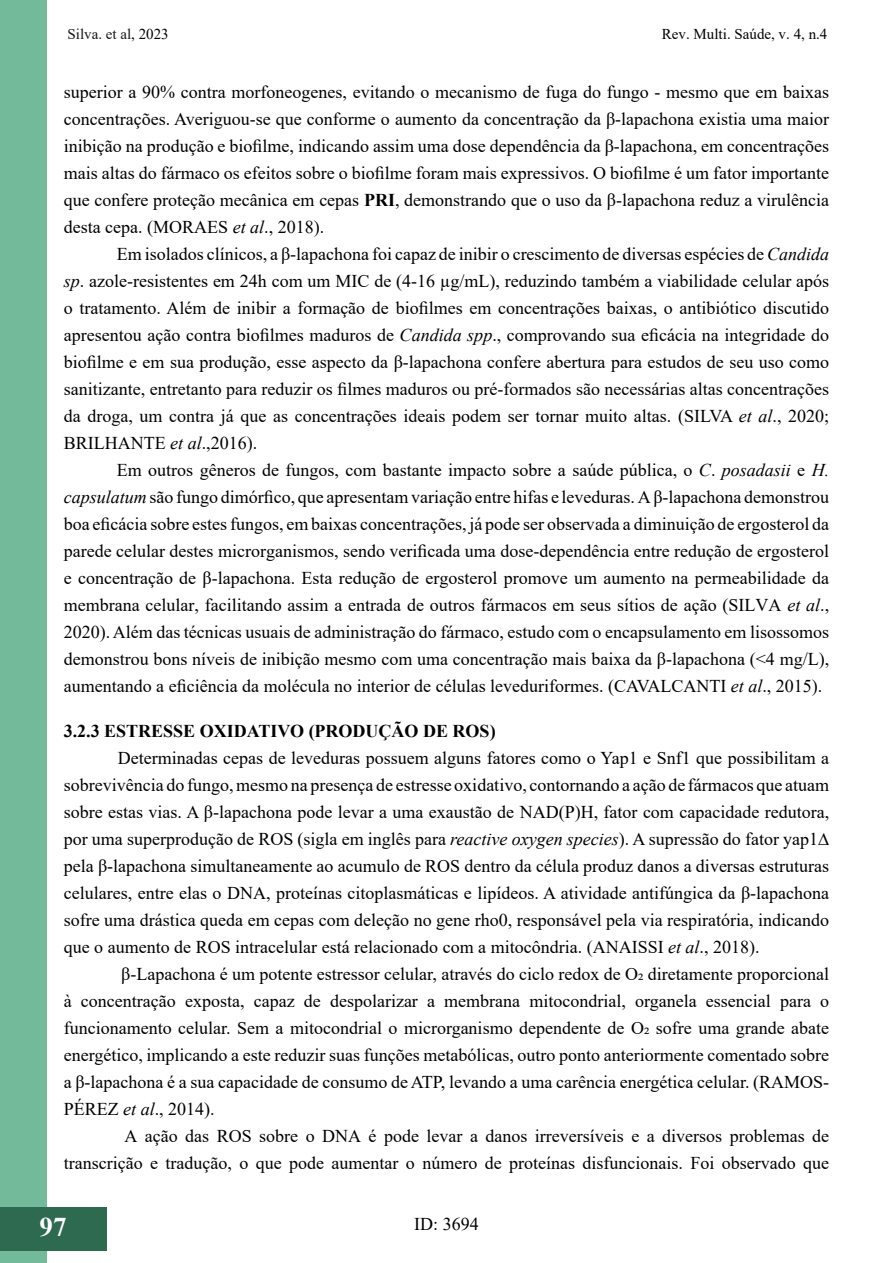
<style>
.page{position:relative;width:893px;height:1263px;background:#fff}
.page>*{position:absolute;margin:0;border:0;box-sizing:border-box;transform-origin:0 0}
.t1{font:700 27px "Times New Roman";color:#fff}
.t2{font:18px/27px "Times New Roman";color:#000;text-align:justify}
.t3{font:700 18px "Times New Roman";color:#000}
.t4{font:15px "Times New Roman";color:#000}
.t5{font:15px "Times New Roman";color:#181717}
.s1{color:#000}
.s2{font-weight:700}
.s3{font-style:italic}
</style>
<div class="page">
<div style="left:0;top:1px;width:47px;height:1262px;background:#73ba9b"></div>
<div style="left:0;top:1207px;width:106px;height:43px;background:#2d6a4f"></div>
<p class="t5" style="left:68px;top:24px;width:103px">Silva. et al<span class="s1">, 2023</span></p>
<p class="t4" style="left:662px;top:24px;width:167px">Rev. Multi. Saúde, v. 4, n.4</p>
<p class="t2" style="left:64px;top:77px;width:767px">superior a 90% contra morfoneogenes, evitando o mecanismo de fuga do fungo - mesmo que em baixas concentrações. Averiguou-se que conforme o aumento da concentração da β-lapachona existia uma maior inibição na produção e biofilme, indicando assim uma dose dependência da β-lapachona, em concentrações mais altas do fármaco os efeitos sobre o biofilme foram mais expressivos. O biofilme é um fator importante que confere proteção mecânica em cepas <span class="s2">PRI</span>, demonstrando que o uso da β-lapachona reduz a virulência desta cepa. (MORAES <span class="s3">et al</span>., 2018).</p>
<p class="t2" style="left:64px;top:239px;width:767px;text-indent:53px">Em isolados clínicos, a β-lapachona foi capaz de inibir o crescimento de diversas espécies de <span class="s3">Candida sp</span>. azole-resistentes em 24h com um MIC de (4-16 µg/mL), reduzindo também a viabilidade celular após o tratamento. Além de inibir a formação de biofilmes em concentrações baixas, o antibiótico discutido apresentou ação contra biofilmes maduros de <span class="s3">Candida spp</span>., comprovando sua eficácia na integridade do biofilme e em sua produção, esse aspecto da β-lapachona confere abertura para estudos de seu uso como sanitizante, entretanto para reduzir os filmes maduros ou pré-formados são necessárias altas concentrações da droga, um contra já que as concentrações ideais podem ser tornar muito altas. (SILVA <span class="s3">et al</span>., 2020; BRILHANTE <span class="s3">et al</span>.,2016).</p>
<p class="t2" style="left:64px;top:455px;width:767px;text-indent:53px">Em outros gêneros de fungos, com bastante impacto sobre a saúde pública, o <span class="s3">C</span>. <span class="s3">posadasii</span> e <span class="s3">H. capsulatum</span> são fungo dimórfico, que apresentam variação entre hifas e leveduras. A β-lapachona demonstrou boa eficácia sobre estes fungos, em baixas concentrações, já pode ser observada a diminuição de ergosterol da parede celular destes microrganismos, sendo verificada uma dose-dependência entre redução de ergosterol e concentração de β-lapachona. Esta redução de ergosterol promove um aumento na permeabilidade da membrana celular, facilitando assim a entrada de outros fármacos em seus sítios de ação (SILVA <span class="s3">et al</span>., 2020). Além das técnicas usuais de administração do fármaco, estudo com o encapsulamento em lisossomos demonstrou bons níveis de inibição mesmo com uma concentração mais baixa da β-lapachona (&lt;4 mg/L), aumentando a eficiência da molécula no interior de células leveduriformes. (CAVALCANTI <span class="s3">et al</span>., 2015).</p>
<p class="t3" style="left:64px;top:718px;width:433px">3.2.3 ESTRESSE OXIDATIVO (PRODUÇÃO DE ROS)</p>
<p class="t2" style="left:64px;top:743px;width:767px;text-indent:54px">Determinadas cepas de leveduras possuem alguns fatores como o Yap1 e Snf1 que possibilitam a sobrevivência do fungo, mesmo na presença de estresse oxidativo, contornando a ação de fármacos que atuam sobre estas vias. A β-lapachona pode levar a uma exaustão de NAD(P)H, fator com capacidade redutora, por uma superprodução de ROS (sigla em inglês para <span class="s3">reactive oxygen species</span>). A supressão do fator yap1∆ pela β-lapachona simultaneamente ao acumulo de ROS dentro da célula produz danos a diversas estruturas celulares, entre elas o DNA, proteínas citoplasmáticas e lipídeos. A atividade antifúngica da β-lapachona sofre uma drástica queda em cepas com deleção no gene rho0, responsável pela via respiratória, indicando que o aumento de ROS intracelular está relacionado com a mitocôndria. (ANAISSI <span class="s3">et al</span>., 2018).</p>
<p class="t2" style="left:64px;top:959px;width:767px;text-indent:57px">β-Lapachona é um potente estressor celular, através do ciclo redox de O₂ diretamente proporcional à concentração exposta, capaz de despolarizar a membrana mitocondrial, organela essencial para o funcionamento celular. Sem a mitocondrial o microrganismo dependente de O₂ sofre uma grande abate energético, implicando a este reduzir suas funções metabólicas, outro ponto anteriormente comentado sobre a β-lapachona é a sua capacidade de consumo de ATP, levando a uma carência energética celular. (RAMOS-PÉREZ <span class="s3">et al</span>., 2014).</p>
<p class="t2" style="left:64px;top:1121px;width:767px;text-align:right">A ação das ROS sobre o DNA é pode levar a danos irreversíveis e a diversos problemas de transcrição e tradução, o que pode aumentar o número de proteínas disfuncionais. Foi observado que</p>
<h1 class="t1" style="left:40px;top:1207px;width:28px">97</h1>
<p class="t2" style="left:414px;top:1210px;width:66px">ID: 3694</p>
</div>
